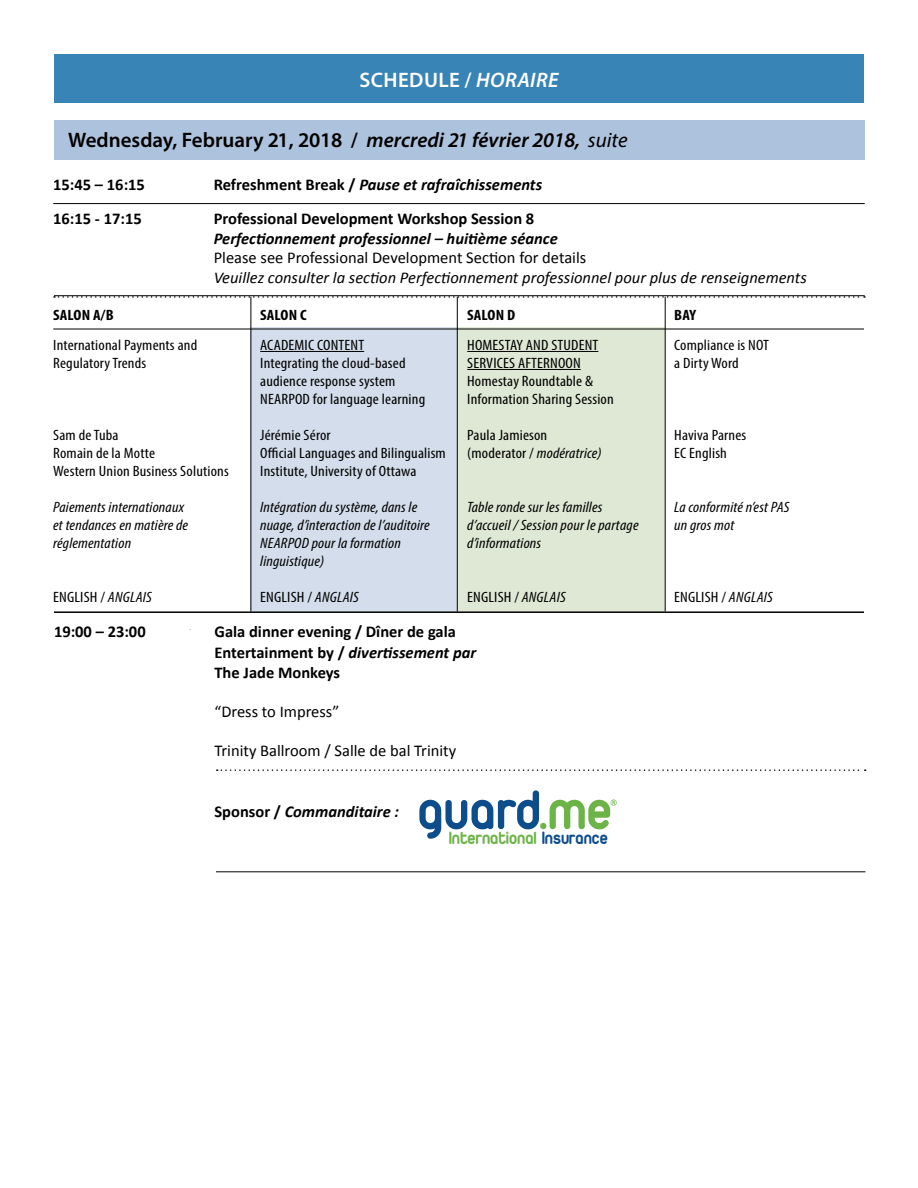
<style>
.page{position:relative;width:918px;height:1188px;background:#fff}
.page>*{position:absolute;margin:0;border:0;box-sizing:border-box;transform-origin:0 0}
.t1{font:600 21px "Myriad Pro";color:#000}
.t2{font:600 21px "Myriad Pro";letter-spacing:.02em;color:#fff}
.t3{font:18.9px "Duepuntozerobold";color:#6db448}
.t4{font:700 16.5px/21px "Calibri";color:#000}
.t5{font:italic 700 16.5px "Calibri";color:#000}
.t6{font:16.5px "Calibri";color:#000}
.t7{font:italic 16.5px "Calibri";color:#000}
.t8{font:condensed 15px/18px "Myriad Pro";letter-spacing:.01em;color:#000;scale:1.1 1}
.t9{font:italic condensed 15px/18px "Myriad Pro";letter-spacing:.01em;color:#000;scale:1.1 1}
.t10{font:700 condensed 15px "Myriad Pro";letter-spacing:.01em;color:#000;scale:1.1 1}
.s1{font-style:italic}
.s2{font-weight:400;font-style:italic}
.s3{font-style:normal}
.s4{color:#0e4d8c}
</style>
<div class="page">
<div style="left:457px;top:328px;width:207px;height:285px;background:#dfe8d4"></div>
<div style="left:251px;top:328px;width:206px;height:285px;background:#d3ddeb"></div>
<hr style="left:53px;top:203px;width:812px;height:1px;background:#000">
<svg style="left:54px;top:296px;width:811px;height:2px"></svg>
<hr style="left:260px;top:351px;width:104px;height:1px;background:#000">
<hr style="left:467px;top:351px;width:131px;height:1px;background:#000">
<hr style="left:467px;top:369px;width:114px;height:1px;background:#000">
<hr style="left:457px;top:297px;width:1px;height:314px;background:#000">
<hr style="left:251px;top:297px;width:1px;height:314px;background:#000">
<hr style="left:665px;top:297px;width:1px;height:314px;background:#000">
<hr style="left:53px;top:329px;width:811px;height:1px;background:#000">
<hr style="left:54px;top:611px;width:810px;height:2px;background:#000">
<div style="left:54px;top:120px;width:811px;height:40px;background:#adc2dc"></div>
<hr style="left:54px;top:295px;width:811px;height:1px;background:#000">
<svg style="left:217px;top:769px;width:649px;height:2px"></svg>
<hr style="left:216px;top:871px;width:650px;height:1px;background:#000">
<svg style="left:419px;top:790px;width:198px;height:49px"></svg>
<div style="left:54px;top:54px;width:810px;height:48px;background:#3884b6"></div>
<h1 class="t2" style="left:359px;top:67px;width:201px">SCHEDULE / <span class="s1">HORAIRE</span></h1>
<h1 class="t1" style="left:68px;top:126px;width:561px">Wednesday, February 21, 2018 / <span class="s1">mercredi 21 février 2018,</span> <span class="s2">suite</span></h1>
<p class="t4" style="left:53px;top:174px;width:93px">15:45 – 16:15</p>
<p class="t5" style="left:214px;top:174px;width:330px"><span class="s3">Refreshment Break /</span> Pause et rafraîchissements</p>
<p class="t4" style="left:53px;top:208px;width:90px">16:15 - 17:15</p>
<p class="t4" style="left:214px;top:208px;width:322px">Professional Development Workshop Session 8</p>
<p class="t5" style="left:214px;top:228px;width:346px">Perfectionnement professionnel – huitième séance</p>
<p class="t6" style="left:214px;top:247px;width:374px">Please see Professional Development Section for details</p>
<p class="t7" style="left:214px;top:266px;width:595px">Veuillez consulter la section Perfectionnement professionnel pour plus de renseignements</p>
<p class="t10" style="left:53px;top:305px;width:56px">SALON A/B</p>
<p class="t10" style="left:260px;top:305px;width:44px">SALON C</p>
<p class="t10" style="left:467px;top:305px;width:45px">SALON D</p>
<p class="t10" style="left:674px;top:305px;width:22px">BAY</p>
<p class="t8" style="left:53px;top:336px;width:132px">International Payments and<br>Regulatory Trends</p>
<p class="t8" style="left:674px;top:336px;width:88px">Compliance is NOT a Dirty Word</p>
<p class="t8" style="left:260px;top:336px;width:152px">ACADEMIC CONTENT<br>Integrating the cloud-based audience response system<br>NEARPOD for language learning</p>
<p class="t8" style="left:260px;top:426px;width:170px">Jérémie Séror<br>Official Languages and Bilingualism<br>Institute, University of Ottawa</p>
<p class="t9" style="left:260px;top:498px;width:156px">Intégration du système, dans le nuage, d’interaction de l’auditoire<br>NEARPOD pour la formation linguistique)</p>
<p class="t8" style="left:260px;top:588px;width:91px">ENGLISH / <span class="s1">ANGLAIS</span></p>
<p class="t8" style="left:467px;top:336px;width:135px">HOMESTAY AND STUDENT<br>SERVICES AFTERNOON<br>Homestay Roundtable &amp;<br>Information Sharing Session</p>
<p class="t8" style="left:467px;top:426px;width:124px">Paula Jamieson (moderator / <span class="s1">modératrice)</span></p>
<p class="t8" style="left:53px;top:426px;width:161px">Sam de Tuba<br>Romain de la Motte<br>Western Union Business Solutions</p>
<p class="t9" style="left:53px;top:498px;width:124px">Paiements internationaux et tendances en matière de réglementation</p>
<p class="t8" style="left:674px;top:426px;width:67px">Haviva Parnes<br>EC English</p>
<p class="t9" style="left:467px;top:498px;width:157px">Table ronde sur les familles d’accueil / Session pour le partage d’informations</p>
<p class="t9" style="left:674px;top:498px;width:106px">La conformité n’est PAS un gros mot</p>
<p class="t8" style="left:53px;top:588px;width:91px">ENGLISH / <span class="s1">ANGLAIS</span></p>
<p class="t8" style="left:467px;top:588px;width:91px">ENGLISH / <span class="s1">ANGLAIS</span></p>
<p class="t8" style="left:674px;top:588px;width:91px">ENGLISH / <span class="s1">ANGLAIS</span></p>
<p class="t4" style="left:54px;top:621px;width:93px">19:00 – 23:00</p>
<p class="t4" style="left:214px;top:621px;width:263px">Gala dinner evening / Dîner de gala<br>Entertainment by / <span class="s1">divertissement par</span></p>
<p class="t4" style="left:214px;top:662px;width:127px">The Jade Monkeys</p>
<p class="t6" style="left:214px;top:701px;width:126px">“Dress to Impress”</p>
<p class="t6" style="left:214px;top:740px;width:243px">Trinity Ballroom / Salle de bal Trinity</p>
<p class="t5" style="left:214px;top:801px;width:186px"><span class="s3">Sponsor /</span> Commanditaire :</p>
<p class="t3" style="left:449px;top:827px;width:160px">International <span class="s4">Insurance</span></p>
</div>
